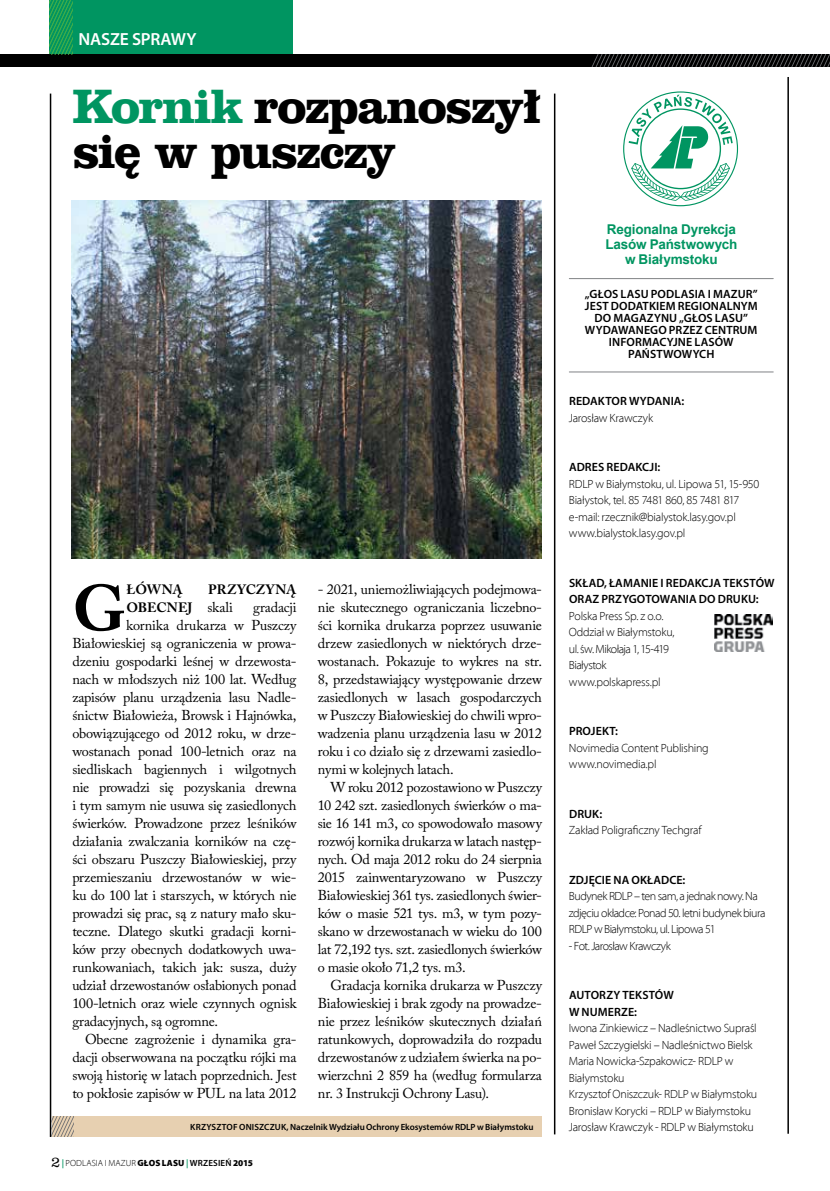
<style>
.page{position:relative;width:830px;height:1191px;background:#fff}
.page>*{position:absolute;margin:0;border:0;box-sizing:border-box;transform-origin:0 0}
.t1{font:700 64.2px "Adobe Caslon Pro";color:#000}
.t2{font:700 49.5px/45px "Clarendon EU";letter-spacing:-.035em;color:#000}
.t3{font:600 17.55px "Myriad Pro";letter-spacing:-.01em;color:#fff}
.t4{font:14.25px/18px "Adobe Caslon Pro";letter-spacing:-.015em;color:#000;text-align:justify}
.t5{font:700 13.5px/15px "Arial";letter-spacing:-.015em;color:#009561;text-align:center}
.t6{font:700 13.5px/18px "Adobe Caslon Pro";letter-spacing:.015em;color:#000}
.t7{font:300 12px/16.5px "Myriad Pl";letter-spacing:-.02em;color:#000}
.t8{font:600 12px/12px "Myriad Pro";letter-spacing:.01em;color:#000}
.t9{font:300 12px/16.5px "Myriad Pl";letter-spacing:-.045em;color:#000}
.t10{font:300 12px "Myriad Pl";letter-spacing:-.05em;color:#000}
.t11{font:600 9px "Myriad Pro";letter-spacing:-.005em;color:#000}
.t12{font:300 9px "Myriad Pl";letter-spacing:.005em;color:#000}
.s1{color:#009561}
.s2{font-weight:400;font-size:14.25px}
.s3{font-family:"Clarendon Lt EU";font-weight:400;font-size:15px}
.s4{font-family:"Myriad Pro";font-weight:600;color:#009561}
.s5{font-weight:900}
.s6{font-family:"Myriad Pro";font-weight:600}
</style>
<div class="page">
<div style="left:49px;top:0;width:243px;height:54px;background:#009561"></div>
<div style="left:0;top:54px;width:829px;height:13px;background:#000"></div>
<svg style="left:591px;top:54px;width:238px;height:13px"></svg>
<hr style="left:50px;top:94px;width:1px;height:1043px;background:#000">
<hr style="left:787px;top:77px;width:1px;height:1056px;background:#000">
<svg style="left:49px;top:0;width:23px;height:54px"></svg>
<hr style="left:553px;top:94px;width:2px;height:1040px;background:#000">
<hr style="left:569px;top:278px;width:203px;height:1px;background:#808285">
<hr style="left:569px;top:371px;width:203px;height:1px;background:#808285">
<svg style="left:628px;top:95px;width:104px;height:106px"></svg>
<img style="left:72px;top:200px;width:469px;height:358px">
<img style="left:714px;top:615px;width:57px;height:37px">
<div style="left:52px;top:1116px;width:489px;height:21px;background:#e7d0b1"></div>
<svg style="left:51px;top:1116px;width:22px;height:21px"></svg>
<p class="t3" style="left:78px;top:28px;width:120px">NASZE SPRAWY</p>
<h2 class="t2" style="left:72px;top:85px;width:470px"><span class="s1">Kornik</span> rozpanoszył się w puszczy</h2>
<h1 class="t1" style="left:72px;top:570px;width:55px">G</h1>
<p class="t6" style="left:126px;top:580px;width:58px">ŁÓWNĄ</p>
<p class="t6" style="left:126px;top:580px;width:171px;text-indent:82px">PRZYCZYNĄ<br>OBECNEJ <span class="s2">skali</span></p>
<p class="t4" style="left:253px;top:598px;width:45px">gradacji</p>
<p class="t4" style="left:126px;top:616px;width:172px">kornika drukarza w Puszczy</p>
<p class="t4" style="left:72px;top:634px;width:225px">Białowieskiej są ograniczenia w prowa-</p>
<p class="t4" style="left:72px;top:652px;width:225px">dzeniu gospodarki leśnej w drzewosta-</p>
<p class="t4" style="left:72px;top:670px;width:225px">nach w młodszych niż 100 lat. Według</p>
<p class="t4" style="left:72px;top:688px;width:225px">zapisów planu urządzenia lasu Nadle-</p>
<p class="t4" style="left:72px;top:706px;width:225px">śnictw Białowieża, Browsk i Hajnówka,</p>
<p class="t4" style="left:72px;top:724px;width:225px">obowiązującego od 2012 roku, w drze-</p>
<p class="t4" style="left:72px;top:742px;width:225px">wostanach ponad 100-letnich oraz na</p>
<p class="t4" style="left:72px;top:760px;width:225px">siedliskach bagiennych i wilgotnych</p>
<p class="t4" style="left:72px;top:778px;width:225px">nie prowadzi się pozyskania drewna</p>
<p class="t4" style="left:72px;top:796px;width:225px">i tym samym nie usuwa się zasiedlonych</p>
<p class="t4" style="left:72px;top:814px;width:225px">świerków. Prowadzone przez leśników</p>
<p class="t4" style="left:72px;top:832px;width:225px">działania zwalczania korników na czę-</p>
<p class="t4" style="left:72px;top:850px;width:225px">ści obszaru Puszczy Białowieskiej, przy</p>
<p class="t4" style="left:72px;top:868px;width:225px">przemieszaniu drzewostanów w wie-</p>
<p class="t4" style="left:72px;top:886px;width:225px">ku do 100 lat i starszych, w których nie</p>
<p class="t4" style="left:72px;top:904px;width:225px">prowadzi się prac, są z natury mało sku-</p>
<p class="t4" style="left:72px;top:922px;width:225px">teczne. Dlatego skutki gradacji korni-</p>
<p class="t4" style="left:72px;top:940px;width:225px">ków przy obecnych dodatkowych uwa-</p>
<p class="t4" style="left:72px;top:958px;width:225px">runkowaniach, takich jak: susza, duży</p>
<p class="t4" style="left:72px;top:976px;width:225px">udział drzewostanów osłabionych ponad</p>
<p class="t4" style="left:72px;top:994px;width:225px">100-letnich oraz wiele czynnych ognisk</p>
<p class="t4" style="left:72px;top:1012px;width:147px">gradacyjnych, są ogromne.</p>
<p class="t4" style="left:85px;top:1030px;width:213px">Obecne zagrożenie i dynamika gra-</p>
<p class="t4" style="left:72px;top:1048px;width:225px">dacji obserwowana na początku rójki ma</p>
<p class="t4" style="left:72px;top:1066px;width:225px">swoją historię w latach poprzednich. Jest</p>
<p class="t4" style="left:72px;top:1084px;width:225px">to pokłosie zapisów w PUL na lata 2012</p>
<p class="t4" style="left:317px;top:580px;width:225px">- 2021, uniemożliwiających podejmowa&shy;nie skutecznego ograniczania liczebno&shy;ści kornika drukarza poprzez usuwanie drzew zasiedlonych w niektórych drze&shy;wostanach. Pokazuje to wykres na str.<br>8, przedstawiający występowanie drzew zasiedlonych w lasach gospodarczych w Puszczy Białowieskiej do chwili wpro&shy;wadzenia planu urządzenia lasu w 2012 roku i co działo się z drzewami zasiedlo&shy;nymi w kolejnych latach.</p>
<p class="t4" style="left:317px;top:778px;width:225px;text-indent:13px">W roku 2012 pozostawiono w Puszczy 10 242 szt. zasiedlonych świerków o ma&shy;sie 16 141 m3, co spowodowało masowy rozwój kornika drukarza w latach następ&shy;nych. Od maja 2012 roku do 24 sierpnia 2015 zainwentaryzowano w Puszczy Białowieskiej 361 tys. zasiedlonych świer&shy;ków o masie 521 tys. m3, w tym pozy&shy;skano w drzewostanach w wieku do 100 lat 72,192 tys. szt. zasiedlonych świerków o masie około 71,2 tys. m3.</p>
<p class="t4" style="left:317px;top:976px;width:225px;text-indent:13px">Gradacja kornika drukarza w Puszczy Białowieskiej i brak zgody na prowadze&shy;nie przez leśników skutecznych działań ratunkowych, doprowadziła do rozpadu drzewostanów z udziałem świerka na po&shy;wierzchni 2 859 ha (według formularza nr. 3 Instrukcji Ochrony Lasu).</p>
<p class="t11" style="left:190px;top:1121px;width:344px">KRZYSZTOF ONISZCZUK, Naczelnik Wydziału Ochrony Ekosystemów RDLP w Białymstoku</p>
<p class="t12" style="left:51px;top:1158px;width:203px"><span class="s3">2</span> <span class="s4">|</span> PODLASIA I MAZUR <span class="s5">GŁOS LASU</span><span class="s4">|</span> <span class="s6">WRZESIEŃ</span> <span class="s5">2015</span></p>
<p class="t5" style="left:605px;top:222px;width:133px">Regionalna Dyrekcja<br>Lasów Państwowych w Białymstoku</p>
<p class="t8" style="left:584px;top:288px;width:174px;text-align:center">„GŁOS LASU PODLASIA I MAZUR”<br>JEST DODATKIEM REGIONALNYM<br>DO MAGAZYNU „GŁOS LASU”<br>WYDAWANEGO PRZEZ CENTRUM<br>INFORMACYJNE LASÓW<br>PAŃSTWOWYCH</p>
<p class="t8" style="left:568px;top:395px;width:117px">REDAKTOR WYDANIA:</p>
<p class="t7" style="left:568px;top:410px;width:86px">Jarosław Krawczyk</p>
<p class="t8" style="left:568px;top:461px;width:93px">ADRES REDAKCJI:</p>
<p class="t7" style="left:568px;top:476px;width:192px">RDLP w Białymstoku, ul. Lipowa 51, 15-950<br>Białystok, tel. 85 7481 860, 85 7481 817 e-mail: rzecznik@bialystok.lasy.gov.pl www.bialystok.lasy.gov.pl</p>
<p class="t8" style="left:568px;top:574px;width:207px;line-height:16.5px">SKŁAD, ŁAMANIE I REDAKCJA TEKSTÓW<br>ORAZ PRZYGOTOWANIA DO DRUKU:</p>
<p class="t7" style="left:568px;top:608px;width:107px">Polska Press Sp. z o.o.<br>Oddział w Białymstoku, ul. św. Mikołaja 1, 15-419<br>Białystok www.polskapress.pl</p>
<p class="t8" style="left:568px;top:725px;width:50px">PROJEKT:</p>
<p class="t7" style="left:568px;top:740px;width:141px">Novimedia Content Publishing www.novimedia.pl</p>
<p class="t8" style="left:568px;top:807px;width:35px">DRUK:</p>
<p class="t7" style="left:568px;top:822px;width:134px">Zakład Poligraficzny Techgraf</p>
<p class="t8" style="left:568px;top:873px;width:118px">ZDJĘCIE NA OKŁADCE:</p>
<p class="t9" style="left:568px;top:888px;width:198px">Budynek RDLP – ten sam, a jednak nowy. Na zdjęciu okładce: Ponad 50. letni budynek biura<br>RDLP w Białymstoku, ul. Lipowa 51</p>
<p class="t10" style="left:568px;top:940px;width:103px">- Fot. Jarosław Krawczyk</p>
<p class="t8" style="left:568px;top:986px;width:106px;line-height:16.5px">AUTORZY TEKSTÓW<br>W NUMERZE:</p>
<p class="t7" style="left:568px;top:1020px;width:190px">Iwona Zinkiewicz – Nadleśnictwo Supraśl Paweł Szczygielski – Nadleśnictwo Bielsk Maria Nowicka-Szpakowicz- RDLP w Białymstoku<br>Krzysztof Oniszczuk- RDLP w Białymstoku Bronisław Korycki – RDLP w Białymstoku Jarosław Krawczyk - RDLP w Białymstoku</p>
</div>
